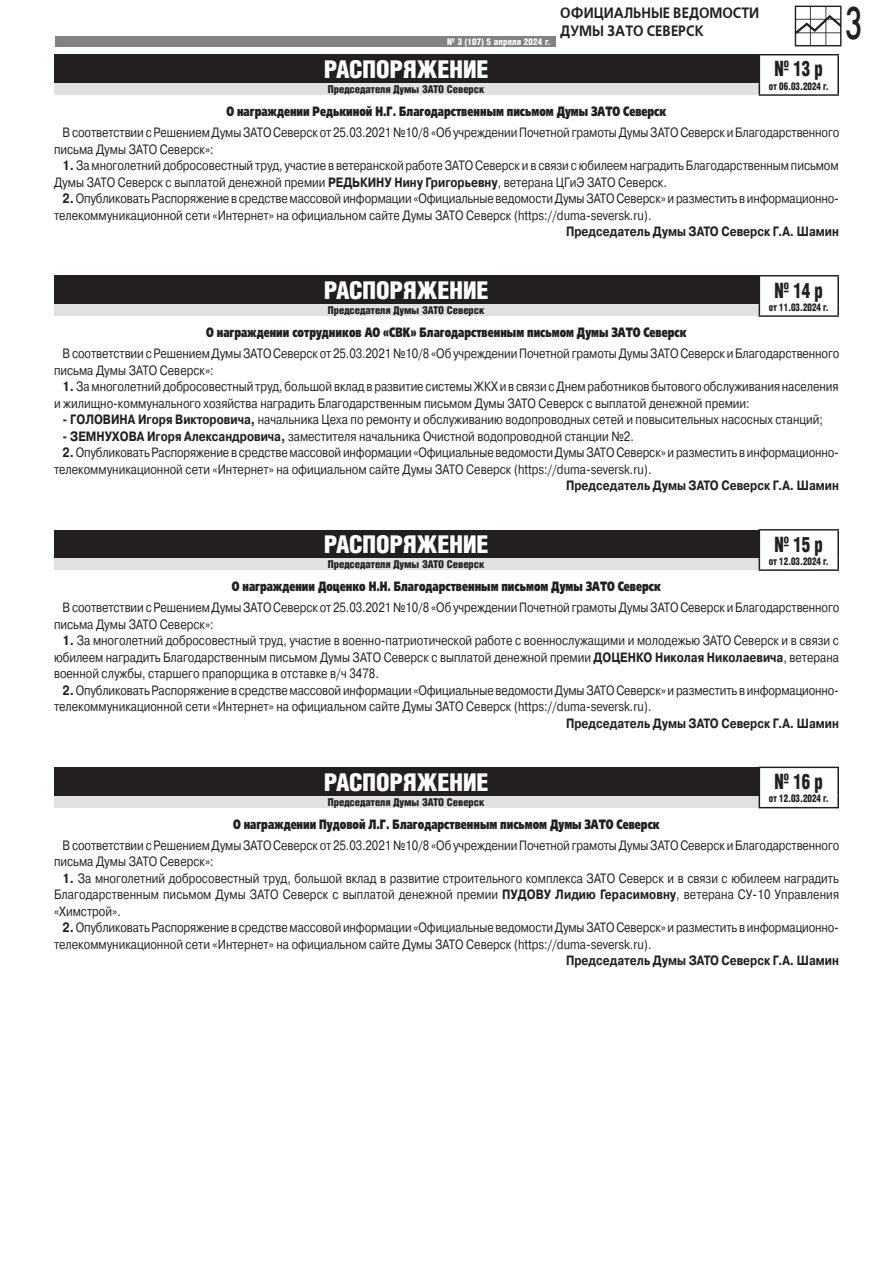
<style>
.page{position:relative;width:893px;height:1263px;background:#fff}
.page>*{position:absolute;margin:0;border:0;box-sizing:border-box;transform-origin:0 0}
.t1{font:45.45px "Futuris C";color:#231f20;scale:.7 1}
.t2{font:300 condensed 23.55px "AG Letterica";color:#fff}
.t3{font:300 condensed 20.25px "AG Letterica";color:#231f20;scale:.83 1}
.t4{font:700 15px/18px "Free Set C";color:#231f20;scale:.9 1}
.t5{font:13.5px/16.5px "Pragmatica C";letter-spacing:-.005em;color:#231f20;scale:.83 1}
.t6{font:13.5px "Free Set Black C";color:#231f20;scale:.7 1}
.t7{font:700 13.5px "Pragmatica C";color:#231f20;scale:.83 1}
.t8{font:700 10.35px "AG Letterica Cond L";color:#231f20}
.t9{font:300 condensed 10.2px "AG Letterica";color:#231f20;scale:.88 1}
.t10{font:300 condensed 8.85px "AG Letterica";letter-spacing:.025em;color:#fff}
.s1{font-weight:700}
</style>
<div class="page">
<div style="left:55px;top:37px;width:716px;height:10px;background:#808285"></div>
<div style="left:556px;top:0;width:246px;height:59px;background:#fff"></div>
<svg style="left:795px;top:6px;width:46px;height:40px"></svg>
<div style="left:54px;top:55px;width:705px;height:28px;background:#231f20"></div>
<div style="left:54px;top:83px;width:705px;height:12px;background:#e0e1e3"></div>
<hr style="left:759px;top:54px;width:80px;height:1px;background:#231f20">
<hr style="left:759px;top:94px;width:80px;height:2px;background:#231f20">
<hr style="left:837px;top:55px;width:2px;height:28px;background:#231f20">
<svg style="left:837px;top:83px;width:2px;height:11px"></svg>
<svg style="left:759px;top:55px;width:1px;height:39px"></svg>
<div style="left:54px;top:276px;width:705px;height:28px;background:#231f20"></div>
<div style="left:54px;top:304px;width:705px;height:12px;background:#e0e1e3"></div>
<hr style="left:759px;top:275px;width:80px;height:1px;background:#231f20">
<hr style="left:759px;top:315px;width:80px;height:2px;background:#231f20">
<hr style="left:837px;top:276px;width:2px;height:28px;background:#231f20">
<svg style="left:837px;top:304px;width:2px;height:11px"></svg>
<svg style="left:759px;top:276px;width:1px;height:39px"></svg>
<div style="left:54px;top:530px;width:705px;height:28px;background:#231f20"></div>
<div style="left:54px;top:558px;width:705px;height:12px;background:#e0e1e3"></div>
<hr style="left:759px;top:529px;width:80px;height:1px;background:#231f20">
<hr style="left:759px;top:569px;width:80px;height:2px;background:#231f20">
<hr style="left:837px;top:530px;width:2px;height:28px;background:#231f20">
<svg style="left:837px;top:558px;width:2px;height:11px"></svg>
<svg style="left:759px;top:530px;width:1px;height:39px"></svg>
<div style="left:54px;top:767px;width:705px;height:29px;background:#231f20"></div>
<div style="left:54px;top:796px;width:705px;height:12px;background:#e0e1e3"></div>
<hr style="left:759px;top:767px;width:80px;height:1px;background:#231f20">
<hr style="left:759px;top:807px;width:80px;height:1px;background:#231f20">
<hr style="left:837px;top:768px;width:2px;height:28px;background:#231f20">
<svg style="left:837px;top:796px;width:2px;height:11px"></svg>
<svg style="left:759px;top:768px;width:1px;height:39px"></svg>
<p class="t10" style="left:447px;top:36px;width:105px">№ 3 (107) 5 апреля 2024 г.</p>
<p class="t4" style="left:560px;top:4px;width:223px">Официальные ведомости думы зато северск</p>
<h1 class="t1" style="left:845px;top:-4px;width:28px">3</h1>
<h2 class="t2" style="left:324px;top:55px;width:166px">РАСПОРЯЖЕНИЕ</h2>
<h3 class="t3" style="left:775px;top:57px;width:60px">№ 13 р</h3>
<p class="t9" style="left:769px;top:80px;width:70px">от 06.03.2024 г.</p>
<p class="t8" style="left:328px;top:83px;width:158px">Председателя Думы ЗАТО Северск</p>
<p class="t6" style="left:226px;top:104px;width:630px">О награждении Редькиной Н.Г. Благодарственным письмом Думы ЗАТО Северск</p>
<p class="t5" style="left:54px;top:124px;width:948px;text-indent:9px">В соответствии с Решением Думы ЗАТО Северск от 25.03.2021 №10/8 «Об учреждении Почетной грамоты Думы ЗАТО Северск и Благодарственного письма Думы ЗАТО Северск»:</p>
<p class="t5" style="left:54px;top:157px;width:947px;text-indent:9px"><span class="s1">1.</span> За многолетний добросовестный труд, участие в ветеранской работе ЗАТО Северск и в связи с юбилеем наградить Благодарственным письмом<br>Думы ЗАТО Северск с выплатой денежной премии <span class="s1">Редькину Нину Григорьевну</span>, ветерана ЦГиЭ ЗАТО Северск.</p>
<p class="t5" style="left:54px;top:190px;width:947px;text-indent:9px"><span class="s1">2.</span> Опубликовать Распоряжение в средстве массовой информации «Официальные ведомости Думы ЗАТО Северск» и разместить в информационно&shy;телекоммуникационной сети «Интернет» на официальном сайте Думы ЗАТО Северск (https://duma-seversk.ru).</p>
<p class="t7" style="left:566px;top:224px;width:330px">Председатель Думы ЗАТО Северск Г.А. Шамин</p>
<h2 class="t2" style="left:324px;top:276px;width:166px">РАСПОРЯЖЕНИЕ</h2>
<h3 class="t3" style="left:775px;top:278px;width:60px">№ 14 р</h3>
<p class="t9" style="left:769px;top:301px;width:70px">от 11.03.2024 г.</p>
<p class="t8" style="left:328px;top:304px;width:158px">Председателя Думы ЗАТО Северск</p>
<p class="t6" style="left:206px;top:325px;width:688px">О награждении сотрудников АО «СВК» Благодарственным письмом Думы ЗАТО Северск</p>
<p class="t5" style="left:54px;top:345px;width:948px;text-indent:9px">В соответствии с Решением Думы ЗАТО Северск от 25.03.2021 №10/8 «Об учреждении Почетной грамоты Думы ЗАТО Северск и Благодарственного письма Думы ЗАТО Северск»:</p>
<p class="t5" style="left:54px;top:378px;width:947px;text-indent:9px"><span class="s1">1.</span> За многолетний добросовестный труд, большой вклад в развитие системы ЖКХ и в связи с Днем работников бытового обслуживания населения и жилищно-коммунального хозяйства наградить Благодарственным письмом Думы ЗАТО Северск с выплатой денежной премии:</p>
<p class="t5" style="left:63px;top:411px;width:918px"><span class="s1">- Головина Игоря Викторовича,</span> начальника Цеха по ремонту и обслуживанию водопроводных сетей и повысительных насосных станций;</p>
<p class="t5" style="left:63px;top:428px;width:690px"><span class="s1">- Земнухова Игоря Александровича,</span> заместителя начальника Очистной водопроводной станции №2.</p>
<p class="t5" style="left:54px;top:444px;width:947px;text-indent:9px"><span class="s1">2.</span> Опубликовать Распоряжение в средстве массовой информации «Официальные ведомости Думы ЗАТО Северск» и разместить в информационно&shy;телекоммуникационной сети «Интернет» на официальном сайте Думы ЗАТО Северск (https://duma-seversk.ru).</p>
<p class="t7" style="left:566px;top:478px;width:330px">Председатель Думы ЗАТО Северск Г.А. Шамин</p>
<h2 class="t2" style="left:324px;top:530px;width:166px">РАСПОРЯЖЕНИЕ</h2>
<h3 class="t3" style="left:775px;top:532px;width:60px">№ 15 р</h3>
<p class="t9" style="left:769px;top:555px;width:70px">от 12.03.2024 г.</p>
<p class="t8" style="left:328px;top:558px;width:158px">Председателя Думы ЗАТО Северск</p>
<p class="t6" style="left:232px;top:579px;width:615px">О награждении Доценко Н.Н. Благодарственным письмом Думы ЗАТО Северск</p>
<p class="t5" style="left:54px;top:599px;width:948px;text-indent:9px">В соответствии с Решением Думы ЗАТО Северск от 25.03.2021 №10/8 «Об учреждении Почетной грамоты Думы ЗАТО Северск и Благодарственного письма Думы ЗАТО Северск»:</p>
<p class="t5" style="left:54px;top:632px;width:947px;text-align:justify;text-indent:9px"><span class="s1">1.</span> За многолетний добросовестный труд, участие в военно-патриотической работе с военнослужащими и молодежью ЗАТО Северск и в связи с юбилеем наградить Благодарственным письмом Думы ЗАТО Северск с выплатой денежной премии <span class="s1">Доценко Николая Николаевича</span>, ветерана военной службы, старшего прапорщика в отставке в/ч 3478.</p>
<p class="t5" style="left:54px;top:682px;width:947px;text-indent:9px"><span class="s1">2.</span> Опубликовать Распоряжение в средстве массовой информации «Официальные ведомости Думы ЗАТО Северск» и разместить в информационно&shy;телекоммуникационной сети «Интернет» на официальном сайте Думы ЗАТО Северск (https://duma-seversk.ru).</p>
<p class="t7" style="left:566px;top:716px;width:330px">Председатель Думы ЗАТО Северск Г.А. Шамин</p>
<h2 class="t2" style="left:324px;top:768px;width:166px">РАСПОРЯЖЕНИЕ</h2>
<h3 class="t3" style="left:775px;top:769px;width:60px">№ 16 р</h3>
<p class="t9" style="left:769px;top:792px;width:70px">от 12.03.2024 г.</p>
<p class="t8" style="left:328px;top:796px;width:158px">Председателя Думы ЗАТО Северск</p>
<p class="t6" style="left:233px;top:816px;width:611px">О награждении Пудовой Л.Г. Благодарственным письмом Думы ЗАТО Северск</p>
<p class="t5" style="left:54px;top:837px;width:948px;text-indent:9px">В соответствии с Решением Думы ЗАТО Северск от 25.03.2021 №10/8 «Об учреждении Почетной грамоты Думы ЗАТО Северск и Благодарственного письма Думы ЗАТО Северск»:</p>
<p class="t5" style="left:54px;top:870px;width:947px;text-align:justify;text-indent:9px"><span class="s1">1.</span> За многолетний добросовестный труд, большой вклад в развитие строительного комплекса ЗАТО Северск и в связи с юбилеем наградить Благодарственным письмом Думы ЗАТО Северск с выплатой денежной премии <span class="s1">Пудову Лидию Герасимовну</span>, ветерана СУ-10 Управления «Химстрой».</p>
<p class="t5" style="left:54px;top:919px;width:947px;text-indent:9px"><span class="s1">2.</span> Опубликовать Распоряжение в средстве массовой информации «Официальные ведомости Думы ЗАТО Северск» и разместить в информационно&shy;телекоммуникационной сети «Интернет» на официальном сайте Думы ЗАТО Северск (https://duma-seversk.ru).</p>
<p class="t7" style="left:566px;top:953px;width:330px">Председатель Думы ЗАТО Северск Г.А. Шамин</p>
</div>
